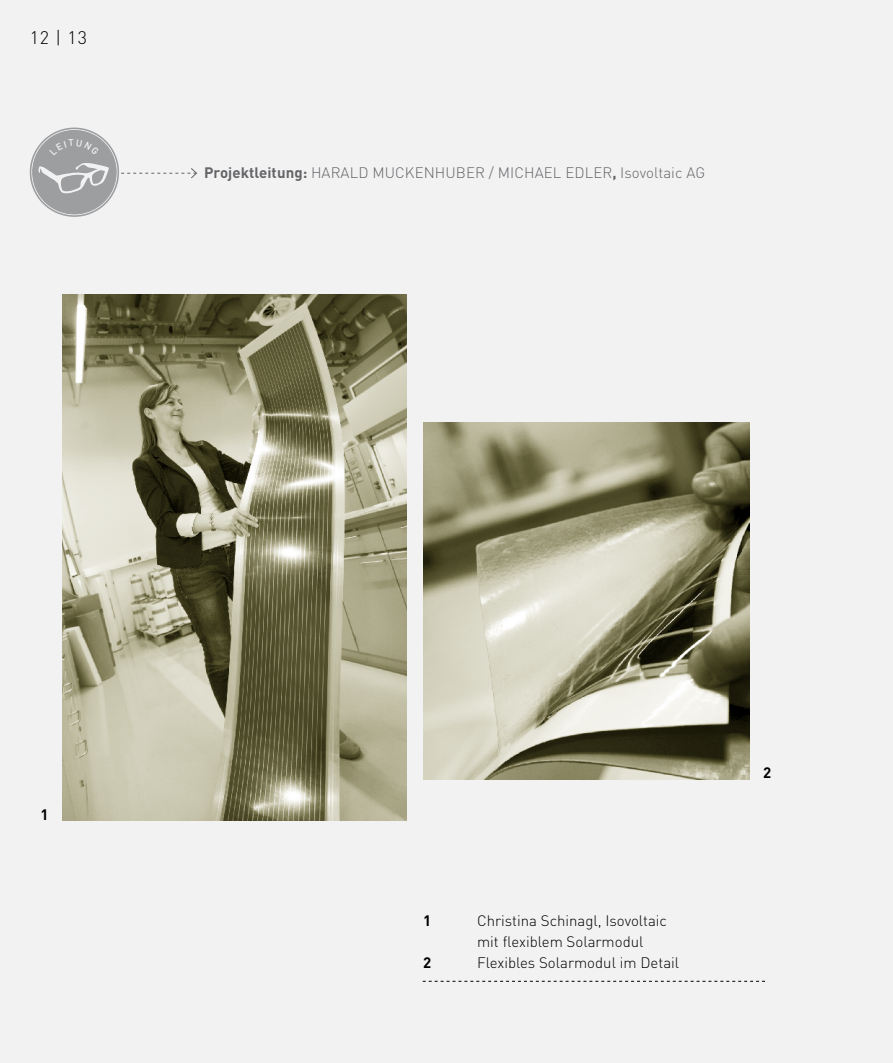
<style>
.page{position:relative;width:893px;height:1063px;background:#f2f2f3}
.page>*{position:absolute;margin:0;border:0;box-sizing:border-box;transform-origin:0 0}
.t1{font:300 18px "DIN";color:#000}
.t2{font:300 15px/21px "DIN";color:#000}
.t3{font:300 15px "DIN";letter-spacing:.005em;color:#646567}
.t4{font:700 15px "DIN";color:#000}
.s1{font-weight:700}
</style>
<div class="page">
<div style="left:33px;top:130px;width:83px;height:84px;background:#9c9e9f;border-radius:50%"></div>
<div style="left:30px;top:128px;width:89px;height:89px;border:2px solid #9c9e9f;border-radius:50%"></div>
<svg style="left:38px;top:163px;width:71px;height:31px"></svg>
<svg style="left:121px;top:168px;width:76px;height:11px"></svg>
<img style="left:63px;top:294px;width:343px;height:526px">
<img style="left:423px;top:422px;width:326px;height:357px">
<svg style="left:423px;top:981px;width:342px;height:1px"></svg>
<p class="t1" style="left:30px;top:27px;width:59px">12 | 13</p>
<p class="t3" style="left:204px;top:164px;width:492px"><span class="s1">Projektleitung:</span> Harald M uckenhub er / Mi chael E dler<span class="s1">,</span> Isovoltaic AG</p>
<p class="t4" style="left:41px;top:805px;width:10px">1</p>
<p class="t4" style="left:423px;top:910px;width:10px">1</p>
<p class="t2" style="left:477px;top:910px;width:191px">Christina Schinagl, Isovoltaic mit flexiblem Solarmodul</p>
<p class="t4" style="left:423px;top:952px;width:10px">2</p>
<p class="t2" style="left:477px;top:952px;width:204px">Flexibles Solarmodul im Detail</p>
<p class="t4" style="left:763px;top:763px;width:10px">2</p>
</div>
